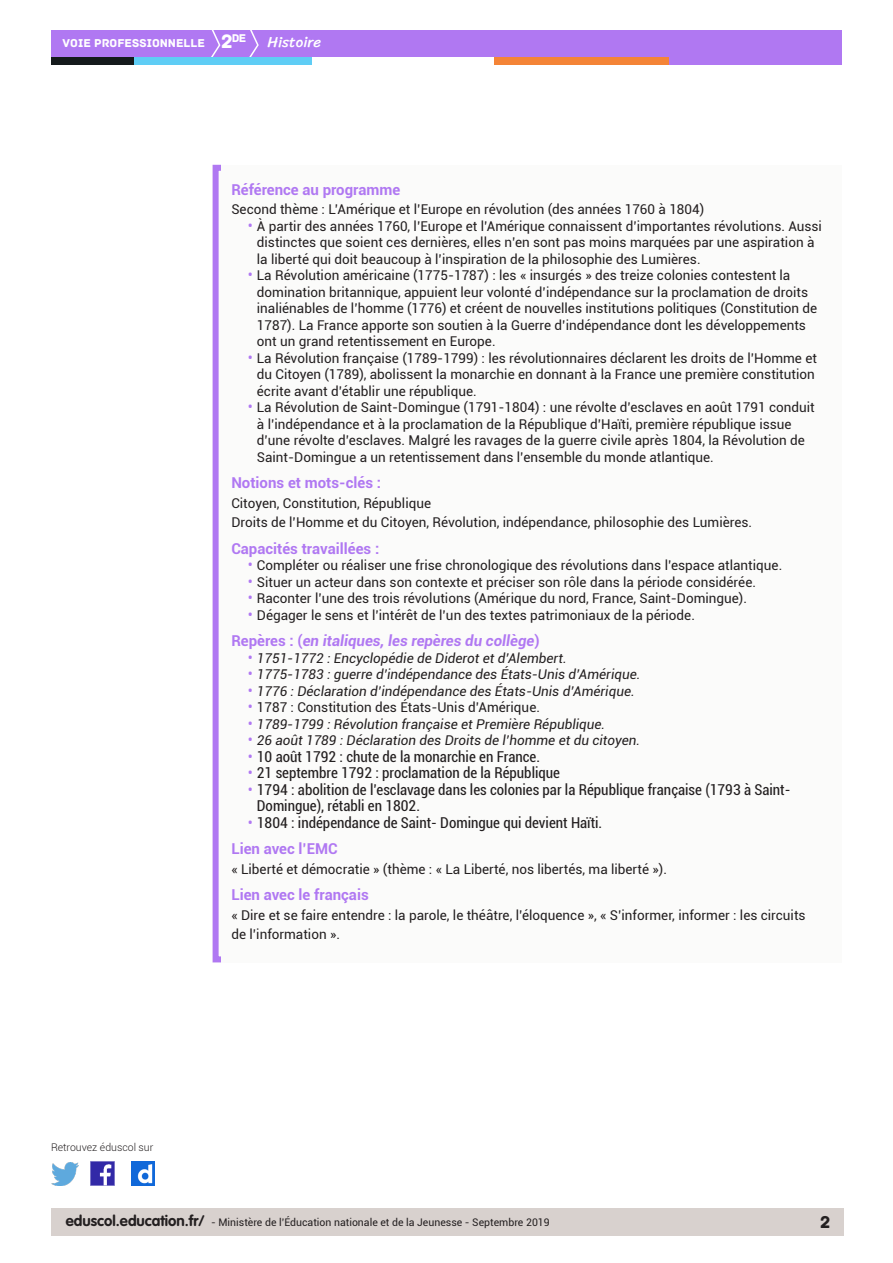
<style>
.page{position:relative;width:893px;height:1263px;background:#fff}
.page>*{position:absolute;margin:0;border:0;box-sizing:border-box;transform-origin:0 0}
.t1{font:18px "Archive";color:#231f20}
.t2{font:condensed 15px/16.5px "Roboto";color:#231f20}
._08_Titre_encadré{font:700 15px "Roboto";color:#b078f2}
._08_Titre_encadré-2{font:italic 700 15px "Roboto";color:#b078f2}
.t3{font:15px "Sriracha";color:#fff}
._08_txt_encadré{font:13.5px/16.5px "Roboto";color:#231f20}
.t4{font:italic 13.5px "Roboto";color:#231f20}
.t5{font:12px "Archive";color:#fff}
.t6{font:11.85px "Archive";color:#fff}
.t7{font:10.5px "Roboto";color:#231f20}
.t8{font:300 10.5px "Roboto";color:#231f20}
.s1{font-size:20.4px}
.s2{font-size:15px;color:#b078f2}
.s3{font-style:normal}
.s4{font-style:normal;font-size:15px;color:#b078f2}
.s5{font-stretch:normal;color:#b078f2}
.s6{font-family:"VAG Rounded Std";font-weight:700;font-size:15px}
</style>
<div class="page">
<div style="left:51px;top:1209px;width:792px;height:27px;background:#d8d1ce"></div>
<div style="left:51px;top:30px;width:791px;height:27px;background:#b078f2"></div>
<svg style="left:211px;top:30px;width:10px;height:27px"></svg>
<svg style="left:249px;top:30px;width:10px;height:27px"></svg>
<div style="left:133px;top:57px;width:179px;height:8px;background:#5fcdf5"></div>
<div style="left:51px;top:57px;width:82px;height:8px;background:#141a1c"></div>
<div style="left:667px;top:57px;width:175px;height:8px;background:#b078f2"></div>
<div style="left:494px;top:57px;width:175px;height:8px;background:#f48437"></div>
<img style="left:91px;top:1162px;width:23px;height:23px">
<img style="left:51px;top:1163px;width:28px;height:22px">
<img style="left:132px;top:1162px;width:22px;height:23px">
<div style="left:213px;top:165px;width:629px;height:797px;background:#fbfbfa"></div>
<div style="left:213px;top:165px;width:629px;height:797px;border:6px solid #b078f2"></div>
<p class="t6" style="left:232px;top:31px;width:16px">de</p>
<p class="t5" style="left:63px;top:36px;width:171px">VOIE PROFESSIONNELLE <span class="s1">2</span></p>
<p class="t3" style="left:268px;top:33px;width:55px">Histoire</p>
<p class="_08_Titre_encadré" style="left:231px;top:179px;width:170px">Référence au programme</p>
<p class="_08_txt_encadré" style="left:231px;top:201px;width:474px">Second thème : L’Amérique et l’Europe en révolution (des années 1760 à 1804)</p>
<p class="_08_txt_encadré" style="left:257px;top:217px;width:567px;text-indent:-9px"><span class="s2">•</span> À partir des années 1760, l’Europe et l’Amérique connaissent d’importantes révolutions. Aussi distinctes que soient ces dernières, elles n’en sont pas moins marquées par une aspiration à la liberté qui doit beaucoup à l’inspiration de la philosophie des Lumières.</p>
<p class="_08_txt_encadré" style="left:257px;top:267px;width:562px;text-indent:-9px"><span class="s2">•</span> La Révolution américaine (1775-1787) : les « insurgés » des treize colonies contestent la domination britannique, appuient leur volonté d’indépendance sur la proclamation de droits inaliénables de l’homme (1776) et créent de nouvelles institutions politiques (Constitution de 1787). La France apporte son soutien à la Guerre d’indépendance dont les développements ont un grand retentissement en Europe.</p>
<p class="_08_txt_encadré" style="left:257px;top:349px;width:562px;text-indent:-9px"><span class="s2">•</span> La Révolution française (1789-1799) : les révolutionnaires déclarent les droits de l’Homme et du Citoyen (1789), abolissent la monarchie en donnant à la France une première constitution écrite avant d’établir une république.</p>
<p class="_08_txt_encadré" style="left:257px;top:399px;width:559px;text-indent:-9px"><span class="s2">•</span> La Révolution de Saint-Domingue (1791-1804) : une révolte d’esclaves en août 1791 conduit à l’indépendance et à la proclamation de la République d’Haïti, première république issue d’une révolte d’esclaves. Malgré les ravages de la guerre civile après 1804, la Révolution de Saint-Domingue a un retentissement dans l’ensemble du monde atlantique.</p>
<p class="_08_Titre_encadré" style="left:231px;top:472px;width:151px">Notions et mots-clés :</p>
<p class="_08_txt_encadré" style="left:231px;top:494px;width:201px">Citoyen, Constitution, République</p>
<p class="_08_txt_encadré" style="left:231px;top:514px;width:522px">Droits de l’Homme et du Citoyen, Révolution, indépendance, philosophie des Lumières.</p>
<p class="_08_Titre_encadré" style="left:231px;top:538px;width:149px">Capacités travaillées :</p>
<p class="_08_txt_encadré" style="left:248px;top:557px;width:536px"><span class="s2">•</span> Compléter ou réaliser une frise chronologique des révolutions dans l’espace atlantique.</p>
<p class="_08_txt_encadré" style="left:248px;top:573px;width:510px"><span class="s2">•</span> Situer un acteur dans son contexte et préciser son rôle dans la période considérée.</p>
<p class="_08_txt_encadré" style="left:248px;top:590px;width:501px"><span class="s2">•</span> Raconter l’une des trois révolutions (Amérique du nord, France, Saint-Domingue).</p>
<p class="_08_txt_encadré" style="left:248px;top:606px;width:449px"><span class="s2">•</span> Dégager le sens et l’intérêt de l’un des textes patrimoniaux de la période.</p>
<p class="_08_Titre_encadré-2" style="left:231px;top:630px;width:310px"><span class="s3">Repères : (</span>en italiques, les repères du collège<span class="s3">)</span></p>
<p class="t4" style="left:248px;top:649px;width:320px"><span class="s4">•</span> 1751-1772 : Encyclopédie de Diderot et d’Alembert.</p>
<p class="t4" style="left:248px;top:665px;width:394px"><span class="s4">•</span> 1775-1783 : guerre d’indépendance des États-Unis d’Amérique.</p>
<p class="t4" style="left:248px;top:682px;width:388px"><span class="s4">•</span> 1776 : Déclaration d’indépendance des États-Unis d’Amérique.</p>
<p class="_08_txt_encadré" style="left:248px;top:699px;width:294px"><span class="s2">•</span> 1787 : Constitution des États-Unis d’Amérique.</p>
<p class="t4" style="left:248px;top:715px;width:359px"><span class="s4">•</span> 1789-1799 : Révolution française et Première République.</p>
<p class="t4" style="left:248px;top:731px;width:394px"><span class="s4">•</span> 26 août 1789 : Déclaration des Droits de l’homme et du citoyen.</p>
<p class="t2" style="left:248px;top:748px;width:294px"><span class="s5">•</span> 10 août 1792 : chute de la monarchie en France.</p>
<p class="t2" style="left:248px;top:764px;width:314px"><span class="s5">•</span> 21 septembre 1792 : proclamation de la République</p>
<p class="t2" style="left:257px;top:781px;width:535px;text-indent:-9px"><span class="s5">•</span> 1794 : abolition de l’esclavage dans les colonies par la République française (1793 à Saint-<br>Domingue), rétabli en 1802.</p>
<p class="t2" style="left:248px;top:814px;width:356px"><span class="s5">•</span> 1804 : indépendance de Saint- Domingue qui devient Haïti.</p>
<p class="_08_Titre_encadré" style="left:231px;top:838px;width:108px">Lien avec l’EMC</p>
<p class="_08_txt_encadré" style="left:231px;top:860px;width:437px">« Liberté et démocratie » (thème : « La Liberté, nos libertés, ma liberté »).</p>
<p class="_08_Titre_encadré" style="left:231px;top:884px;width:139px">Lien avec le français</p>
<p class="_08_txt_encadré" style="left:231px;top:905px;width:576px;line-height:19.5px">« Dire et se faire entendre : la parole, le théâtre, l’éloquence », « S’informer, informer : les circuits de l’information ».</p>
<p class="t8" style="left:51px;top:1140px;width:104px">Retrouvez éduscol sur</p>
<p class="t7" style="left:66px;top:1215px;width:485px"><span class="s6">eduscol.education.fr/</span> - Ministère de l’Éducation nationale et de la Jeunesse - Septembre 2019</p>
<h1 class="t1" style="left:820px;top:1211px;width:12px">2</h1>
</div>
